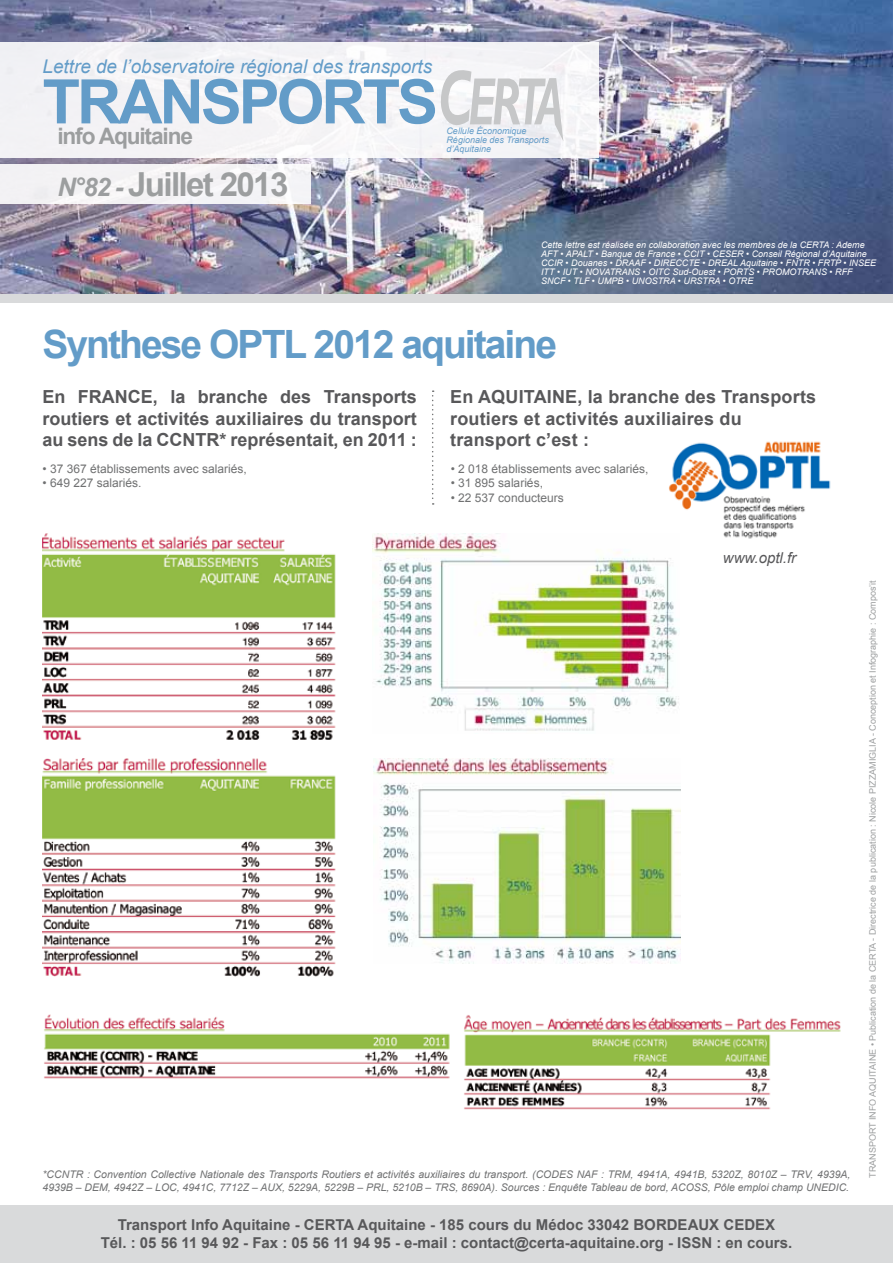
<style>
.page{position:relative;width:893px;height:1263px;background:#fff}
.page>*{position:absolute;margin:0;border:0;box-sizing:border-box;transform-origin:0 0}
.t1{font:700 61.5px "Arial";letter-spacing:-.05em;color:#639cc8}
.t2{font:700 39px "Arial";letter-spacing:-.05em;color:#639cc8}
.t3{font:700 33.15px "Arial";letter-spacing:-.05em;color:#9c9e9f}
.t4{font:700 22.65px "Arial";letter-spacing:-.05em;color:#9c9e9f}
.t5{font:italic 18.9px "Arial";color:#639cc8}
.t6{font:700 18px/21.6px "Arial";letter-spacing:.01em;color:#58585a;text-align:justify}
.t7{font:700 15px/18px "Arial";color:#58585a;text-align:center}
.t8{font:italic 15px "Arial";color:#58585a}
.t9{font:12px "Arial";color:#707172}
.t10{font:italic 10.5px/12.6px "Arial";color:#707172}
.t11{font:italic 9px/9px "Arial";color:#fff}
.t12{font:9px "Arial";color:#9c9e9f}
.t13{font:italic 9px/9px "Arial";color:#639cc8}
.s1{font-style:italic;font-size:25.5px}
</style>
<div class="page">
<div style="left:0;top:282px;width:893px;height:21px;background:#d9dadb"></div>
<div style="left:0;top:1205px;width:893px;height:58px;background:#d9dadb"></div>
<img style="left:0;top:0;width:893px;height:293px">
<div style="left:0;top:43px;width:598px;height:115px;background:#f4f3f5"></div>
<div style="left:0;top:165px;width:310px;height:39px;background:#f3f3f5"></div>
<svg style="left:441px;top:70px;width:122px;height:71px"></svg>
<img style="left:669px;top:441px;width:162px;height:98px">
<svg style="left:432px;top:390px;width:2px;height:115px"></svg>
<img style="left:44px;top:1014px;width:406px;height:65px">
<img style="left:464px;top:1015px;width:377px;height:95px">
<img style="left:373px;top:534px;width:306px;height:197px">
<img style="left:374px;top:759px;width:306px;height:204px">
<img style="left:43px;top:758px;width:293px;height:219px">
<img style="left:43px;top:533px;width:293px;height:207px">
<h3 class="t5" style="left:43px;top:55px;width:391px">Lettre de l’observatoire régional des transports</h3>
<h1 class="t1" style="left:43px;top:67px;width:397px">TRANSPORTS</h1>
<h3 class="t4" style="left:57px;top:123px;width:137px">info Aquitaine</h3>
<h3 class="t3" style="left:57px;top:165px;width:233px"><span class="s1">N°82 -</span> Juillet 2013</h3>
<p class="t13" style="left:446px;top:126px;width:104px">Cellule Économique<br>Régionale des Transports d’Aquitaine</p>
<p class="t11" style="left:541px;top:240px;width:336px">Cette lettre est réalisée en collaboration avec les membres de la CERTA : Ademe AFT • APALT • Banque de France • CCIT • CESER • Conseil Régional d’Aquitaine CCIR • Douanes • DRAAF • DIRECCTE • DREAL Aquitaine • FNTR • FRTP • INSEE ITT • IUT • NOVATRANS • OITC Sud-Ouest • PORTS • PROMOTRANS • RFF SNCF • TLF • UMPB • UNOSTRA • URSTRA • OTRE</p>
<h2 class="t2" style="left:43px;top:322px;width:516px">Synthese OPTL 2012 aquitaine</h2>
<h3 class="t6" style="left:43px;top:386px;width:376px">En FRANCE, la branche des Transports routiers et activités auxiliaires du transport au sens de la CCNTR* représentait, en 2011 :</h3>
<h3 class="t6" style="left:450px;top:386px;width:367px;text-align:left">En AQU ITAINE, la branche des Transports routiers et activités auxiliaires du transport c’est :</h3>
<h3 class="t9" style="left:43px;top:462px;width:206px">• 37 367 établissements avec salariés,</h3>
<h3 class="t9" style="left:43px;top:476px;width:100px">• 649 227 salariés.</h3>
<h3 class="t9" style="left:451px;top:462px;width:199px">• 2 018 établissements avec salariés,</h3>
<h3 class="t9" style="left:451px;top:476px;width:94px">• 31 895 salariés,</h3>
<h3 class="t9" style="left:451px;top:491px;width:114px">• 22 537 conducteurs</h3>
<h3 class="t8" style="left:723px;top:549px;width:75px">www.optl.fr</h3>
<p class="t10" style="left:43px;top:1168px;width:809px">*CCNTR : Convention Collective Nationale des Transports Routiers et activités auxiliaires du transport. (CODES NAF : TRM, 4941A, 4941B, 5320Z, 8010Z – TRV, 4939A,<br>4939B – DEM, 4942Z – LOC, 4941C, 7712Z – AUX, 5229A, 5229B – PRL, 5210B – TRS, 8690A). Sources : Enquête Tableau de bord, ACOSS, Pôle emploi champ UNEDIC.</p>
<h3 class="t7" style="left:101px;top:1216px;width:693px">Transport Info Aquitaine - CERTA Aquitaine - 185 cours du Médoc 33042 BORDEAUX CEDEX<br>Tél. : 05 56 11 94 92 - Fax : 05 56 11 94 95 - e-mail : contact@certa-aquitaine.org - ISSN : en cours.</h3>
<p class="t12" style="left:868px;top:1178px;width:599px;rotate:-90deg">TRANSPORT INFO AQUITAINE • Publication de la CERTA - Directrice de la publication : Nicole PIZZAMIGLIA - Conception et Infographie : Compos’it</p>
</div>
